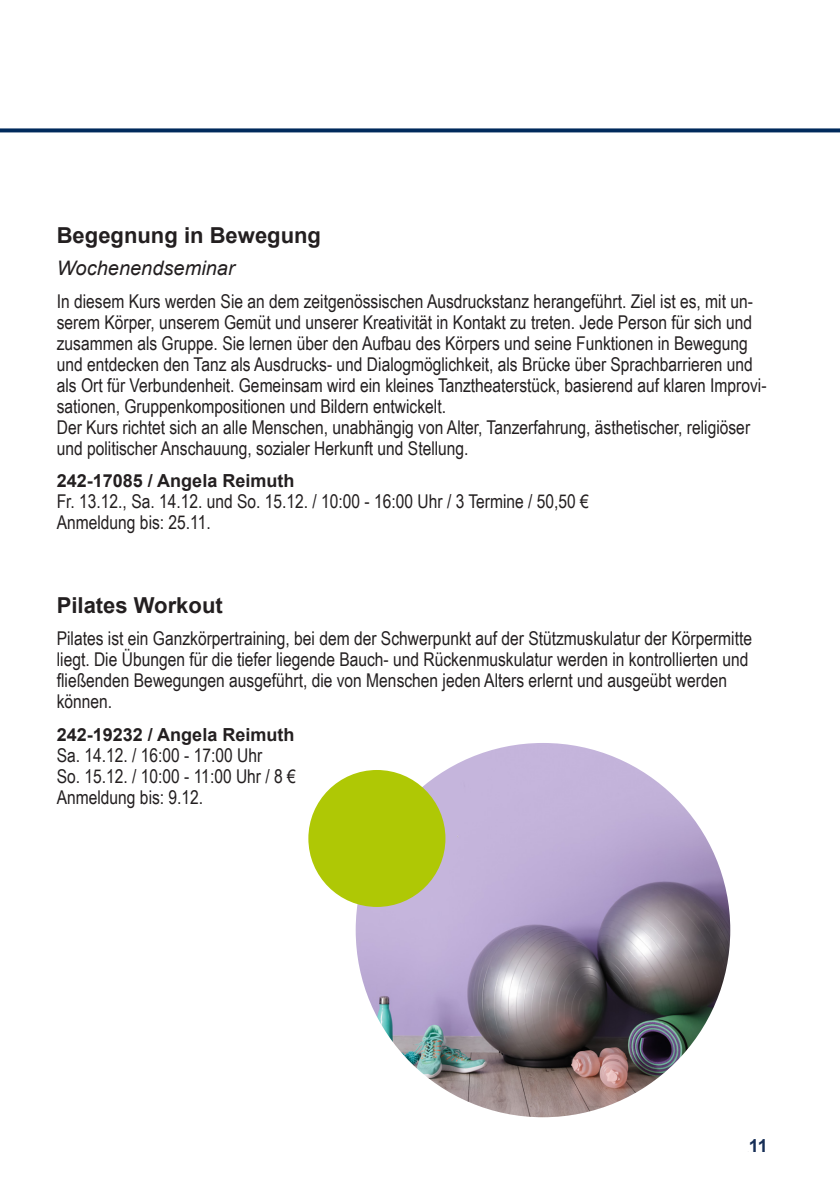
<style>
.page{position:relative;width:840px;height:1191px;background:#fff}
.page>*{position:absolute;margin:0;border:0;box-sizing:border-box;transform-origin:0 0}
.t1{font:700 22px "Arial";color:#231f20}
.t2{font:italic 20px "Arial";color:#231f20}
.t3{font:19px/21px "Arial Narrow";color:#231f20}
.t4{font:700 18px "Arial";color:#231f20}
.t5{font:700 18px "Arial";color:#172f57}
</style>
<div class="page">
<svg style="left:0;top:128px;width:839px;height:4px;background:#1c416d"></svg>
<img style="left:355px;top:743px;width:374px;height:374px;border-radius:187px">
<div style="left:308px;top:770px;width:137px;height:137px;background:#afc805;border-radius:50%"></div>
<p class="t1" style="left:57px;top:220px;width:266px">Begegnung in Bewegung</p>
<p class="t2" style="left:57px;top:255px;width:179px">Wochenendseminar</p>
<p class="t3" style="left:57px;top:290px;width:711px">In diesem Kurs werden Sie an dem zeitgenössischen Ausdruckstanz herangeführt. Ziel ist es, mit un&shy;serem Körper, unserem Gemüt und unserer Kreativität in Kontakt zu treten. Jede Person für sich und zusammen als Gruppe. Sie lernen über den Aufbau des Körpers und seine Funktionen in Bewegung und entdecken den Tanz als Ausdrucks- und Dialogmöglichkeit, als Brücke über Sprachbarrieren und als Ort für Verbundenheit. Gemeinsam wird ein kleines Tanztheaterstück, basierend auf klaren Improvi&shy;sationen, Gruppenkompositionen und Bildern entwickelt.<br>Der Kurs richtet sich an alle Menschen, unabhängig von Alter, Tanzerfahrung, ästhetischer, religiöser und politischer Anschauung, sozialer Herkunft und Stellung.</p>
<p class="t4" style="left:57px;top:468px;width:239px">242-17085 / Angela Reimuth</p>
<p class="t3" style="left:57px;top:490px;width:533px">Fr. 13.12., Sa. 14.12. und So. 15.12. / 10:00 - 16:00 Uhr / 3 Termine / 50,50 €<br>Anmeldung bis: 25.11.</p>
<p class="t1" style="left:57px;top:590px;width:167px">Pilates Workout</p>
<p class="t3" style="left:57px;top:627px;width:696px">Pilates ist ein Ganzkörpertraining, bei dem der Schwerpunkt auf der Stützmuskulatur der Körpermitte liegt. Die Übungen für die tiefer liegende Bauch- und Rückenmuskulatur werden in kontrollierten und fließenden Bewegungen ausgeführt, die von Menschen jeden Alters erlernt und ausgeübt werden können.</p>
<p class="t4" style="left:57px;top:721px;width:239px">242-19232 / Angela Reimuth</p>
<p class="t3" style="left:57px;top:744px;width:240px">Sa. 14.12. / 16:00 - 17:00 Uhr<br>So. 15.12. / 10:00 - 11:00 Uhr / 8 €<br>Anmeldung bis: 9.12.</p>
<p class="t5" style="left:757px;top:1133px;width:12px">1</p>
</div>
